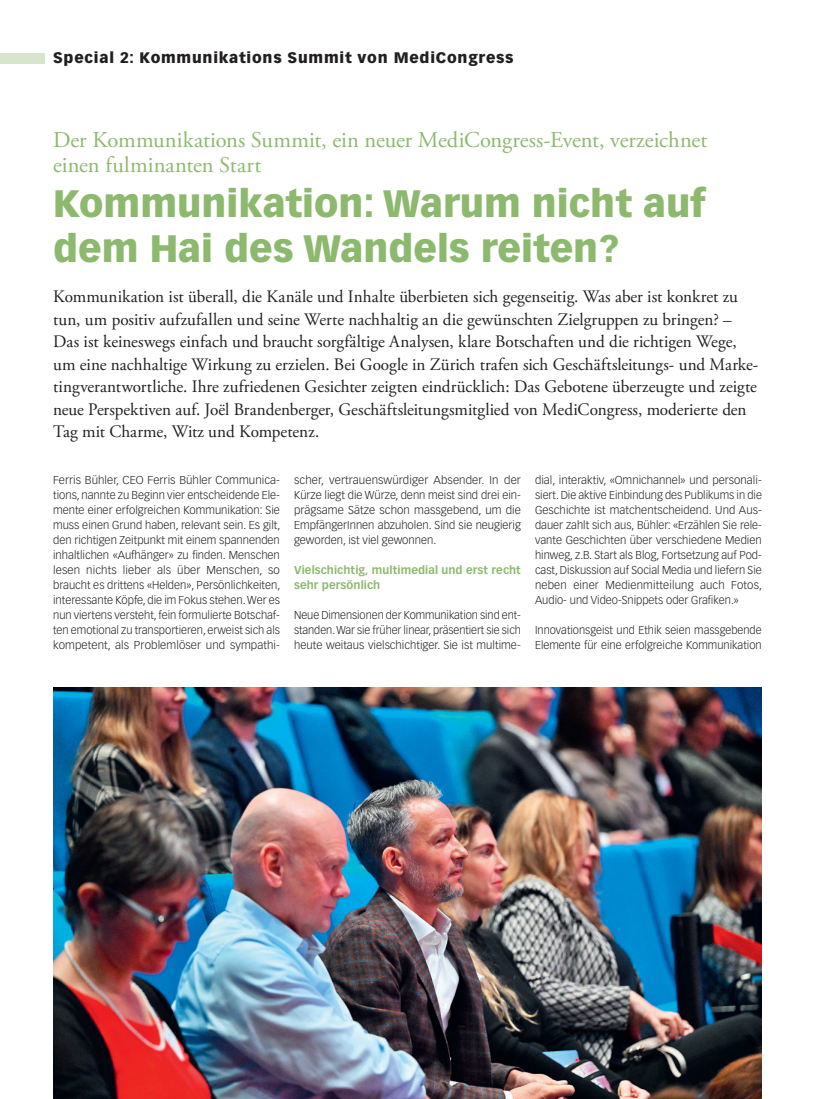
<style>
.page{position:relative;width:815px;height:1099px;background:#fff}
.page>*{position:absolute;margin:0;border:0;box-sizing:border-box;transform-origin:0 0}
.Titel_Special{font:900 37.5px/45px "Vectora LT Std";color:#8db96e}
.OT_Special{font:22.5px/25px "Adobe Garamond Pro";color:#8db96e}
.Lead{font:17.5px/22.5px "Adobe Garamond Pro";color:#231f20}
.t1{font:900 15px "Vectora LT Std";letter-spacing:.05em;color:#231f20}
.Lauftext{font:300 11.25px/15px "Vectora LT Std";color:#231f20;text-align:justify}
.ZT_Special{font:700 11.25px/15px "Vectora LT Std";letter-spacing:.005em;color:#8db96e}
</style>
<div class="page">
<div style="left:0;top:53px;width:45px;height:10px;background:#d8e5cd"></div>
<img style="left:53px;top:687px;width:709px;height:411px">
<h3 class="t1" style="left:53px;top:49px;width:462px">Special 2: Kommunikations Summit von MediCongress</h3>
<p class="OT_Special" style="left:53px;top:128px;width:656px">Der Kommunikations Summit, ein neuer MediCongress-Event, verzeichnet einen fulminanten Start</p>
<p class="Titel_Special" style="left:53px;top:180px;width:654px">Kommunikation: Warum nicht auf dem Hai des Wandels reiten?</p>
<p class="Lead" style="left:53px;top:286px;width:707px">Kommunikation ist überall, die Kanäle und Inhalte überbieten sich gegenseitig. Was aber ist konkret zu tun, um positiv aufzufallen und seine Werte nachhaltig an die gewünschten Zielgruppen zu bringen? – Das ist keineswegs einfach und braucht sorgfältige Analysen, klare Botschaften und die richtigen Wege, um eine nachhaltige Wirkung zu erzielen. Bei Google in Zürich trafen sich Geschäftsleitungs- und Marke&shy;tingverantwortliche. Ihre zufriedenen Gesichter zeigten eindrücklich: Das Gebotene überzeugte und zeigte neue Perspektiven auf. Joël Brandenberger, Geschäftsleitungsmitglied von MediCongress, moderierte den Tag mit Charme, Witz und Kompetenz.</p>
<p class="Lauftext" style="left:53px;top:473px;width:229px;text-align:left">Ferris Bühler, CEO Ferris Bühler Communica&shy;tions, nannte zu Beginn vier entscheidende Ele&shy;mente einer erfolgreichen Kommunikation: Sie muss einen Grund haben, relevant sein. Es gilt, den richtigen Zeitpunkt mit einem spannenden inhaltlichen «Aufhänger» zu finden. Menschen lesen nichts lieber als über Menschen, so braucht es drittens «Helden», Persönlichkeiten, interessante Köpfe, die im Fokus stehen. Wer es nun viertens versteht, fein formulierte Botschaf&shy;ten emotional zu transportieren, erweist sich als kompetent, als Problemlöser und sympathi-</p>
<p class="Lauftext" style="left:294px;top:473px;width:228px">scher, vertrauenswürdiger Absender. In der Kürze liegt die Würze, denn meist sind drei ein&shy;prägsame Sätze schon massgebend, um die EmpfängerInnen abzuholen. Sind sie neugierig geworden, ist viel gewonnen.</p>
<p class="Lauftext" style="left:535px;top:473px;width:229px">dial, interaktiv, «Omnichannel» und personali&shy;siert. Die aktive Einbindung des Publikums in die Geschichte ist matchentscheidend. Und Aus&shy;dauer zahlt sich aus, Bühler: «Erzählen Sie rele&shy;vante Geschichten über verschiedene Medien hinweg, z.B. Start als Blog, Fortsetzung auf Pod&shy;cast, Diskussion auf Social Media und liefern Sie neben einer Medienmitteilung auch Fotos, Audio- und Video-Snippets oder Grafiken.»</p>
<p class="Lauftext" style="left:535px;top:623px;width:228px">Innovationsgeist und Ethik seien massgebende<br>Elemente für eine erfolgreiche Kommunikation</p>
<p class="ZT_Special" style="left:294px;top:563px;width:228px">Vielschichtig, multimedial und erst recht sehr persönlich</p>
<p class="Lauftext" style="left:294px;top:608px;width:228px">Neue Dimensionen der Kommunikation sind ent&shy;standen. War sie früher linear, präsentiert sie sich heute weitaus vielschichtiger. Sie ist multime-</p>
</div>
